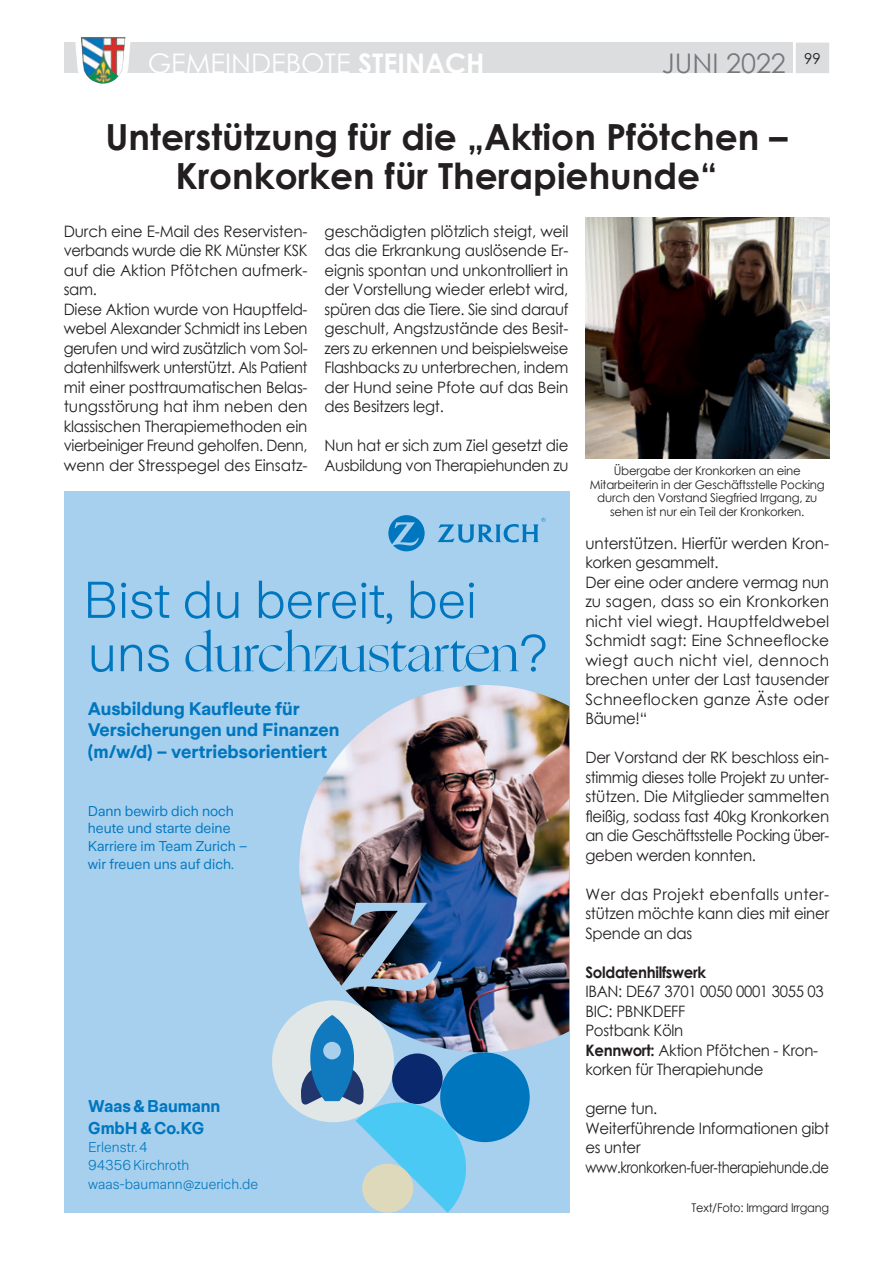
<style>
.page{position:relative;width:893px;height:1263px;background:#fff}
.page>*{position:absolute;margin:0;border:0;box-sizing:border-box;transform-origin:0 0}
.t1{font:51.3px "Ogg";color:#0076be}
.t2{font:300 51.3px "Zurich Sans";color:#0076be}
.t3{font:700 36px/39px "Century Gothic";color:#231f20;text-align:center}
.t4{font:27px "Century Gothic";color:#fff}
.t5{font:27px "Century Gothic";color:#76787b}
.t6{font:700 18px/21.6px "Zurich Sans";color:#0076be}
.t7{font:700 16.95px/21.1px "Zurich Sans";color:#0076be}
.t8{font:15.75px/19.5px "Century Gothic";letter-spacing:-.02em;color:#231f20;text-align:justify;scale:.96 1}
.t9{font:15.75px/19.5px "Century Gothic";color:#231f20}
.t10{font:15.75px/19.5px "Century Gothic";letter-spacing:-.02em;color:#231f20;scale:.95 1}
.t11{font:15.75px/19.5px "Century Gothic";letter-spacing:-.02em;color:#231f20;text-align:justify}
.t12{font:700 15.75px "Century Gothic";letter-spacing:-.02em;color:#231f20;scale:.95 1}
.t13{font:14.1px/17.7px "Zurich Sans";color:#0076be}
.t14{font:300 14.1px/18.5px "Zurich Sans";letter-spacing:.005em;color:#0076be}
.t15{font:12px/13.5px "Century Gothic";letter-spacing:-.02em;color:#231f20;text-align:center}
.t16{font:12px "Century Gothic";letter-spacing:-.02em;color:#231f20;scale:.95 1}
.s1{font-weight:700}
.s2{font-family:"Zurich Sans";font-weight:300}
</style>
<div class="page">
<div style="left:64px;top:491px;width:505px;height:722px;background:#a6d0ee"></div>
<svg style="left:388px;top:515px;width:37px;height:36px"></svg>
<svg style="left:438px;top:518px;width:107px;height:25px"></svg>
<img style="left:299px;top:685px;width:270px;height:367px">
<div style="left:272px;top:1000px;width:122px;height:122px;background:#e0e7e6;border-radius:50%"></div>
<svg style="left:301px;top:1015px;width:171px;height:198px"></svg>
<div style="left:440px;top:1052px;width:90px;height:90px;background:#0076be;border-radius:50%"></div>
<div style="left:362px;top:1163px;width:51px;height:50px;background:#dfd9bb;border-radius:50%"></div>
<div style="left:392px;top:1053px;width:51px;height:51px;background:#09286d;border-radius:50%"></div>
<img style="left:341px;top:903px;width:100px;height:88px">
<img style="left:585px;top:217px;width:244px;height:242px">
<div style="left:64px;top:43px;width:728px;height:30px;background:#dcdddf"></div>
<svg style="left:74px;top:42px;width:57px;height:31px"></svg>
<img style="left:81px;top:37px;width:45px;height:47px">
<div style="left:796px;top:43px;width:33px;height:30px;background:#dcdddf"></div>
<h3 class="t4" style="left:148px;top:45px;width:338px">GEMEINDEBOTE <span class="s1">STEINACH</span></h3>
<h3 class="t5" style="left:662px;top:45px;width:160px">JUNI 2022 <sup>99</sup></h3>
<h2 class="t3" style="left:106px;top:116px;width:683px">Unterstützung für die „Aktion Pfötchen –<br>Kronkorken für Therapiehunde“</h2>
<p class="t8" style="left:64px;top:221px;width:256px;text-align:left">Durch eine E-Mail des Reservisten&shy;verbands wurde die RK Münster KSK auf die Aktion Pfötchen aufmerk&shy;sam.<br>Diese Aktion wurde von Hauptfeld&shy;webel Alexander Schmidt ins Leben gerufen und wird zusätzlich vom Sol&shy;datenhilfswerk unterstützt. Als Patient mit einer posttraumatischen Belas&shy;tungsstörung hat ihm neben den klassischen Therapiemethoden ein vierbeiniger Freund geholfen. Denn, wenn der Stresspegel des Einsatz-</p>
<p class="t8" style="left:325px;top:221px;width:256px">geschädigten plötzlich steigt, weil das die Erkrankung auslösende Er&shy;eignis spontan und unkontrolliert in der Vorstellung wieder erlebt wird, spüren das die Tiere. Sie sind darauf geschult, Angstzustände des Besit&shy;zers zu erkennen und beispielsweise Flashbacks zu unterbrechen, indem der Hund seine Pfote auf das Bein des Besitzers legt.</p>
<p class="t10" style="left:325px;top:435px;width:258px">Nun hat er sich zum Ziel gesetzt die<br>Ausbildung von Therapiehunden zu</p>
<h1 class="t2" style="left:83px;top:572px;width:396px">Bist du bereit, bei</h1>
<h1 class="t1" style="left:88px;top:620px;width:461px"><span class="s2">uns</span> durchzustarten<span class="s2">?</span></h1>
<p class="t6" style="left:88px;top:698px;width:253px">Ausbildung Kaufleute für<br>Versicherungen und Finanzen (m/w/d) – vertriebsorientiert</p>
<p class="t13" style="left:88px;top:802px;width:161px">Dann bewirb dich noch heute und starte deine<br>Karriere im Team Zurich – wir freuen uns auf dich.</p>
<p class="t7" style="left:88px;top:1096px;width:134px">Waas &amp; Baumann<br>GmbH &amp; Co.KG</p>
<p class="t14" style="left:88px;top:1138px;width:171px">Erlenstr. 4<br>94356Kirchroth waas-baumann@zuerich.de</p>
<p class="t15" style="left:590px;top:464px;width:236px">Übergabe der Kronkorken an eine Mitarbeiterin in der Geschäftsstelle Pocking durch den Vorstand Siegfried Irrgang, zu sehen ist nur ein Teil der Kronkorken.</p>
<p class="t9" style="left:585px;top:533px;width:245px">unterstützen. Hierfür werden Kron&shy;korken gesammelt.<br>Der eine oder andere vermag nun zu sagen, dass so ein Kronkorken nicht viel wiegt. Hauptfeldwebel<br>Schmidt sagt: Eine Schneeflocke wiegt auch nicht viel, dennoch brechen unter der Last tausender<br>Schneeflocken ganze Äste oder<br>Bäume!“</p>
<p class="t8" style="left:585px;top:747px;width:256px">Der Vorstand der RK beschloss ein&shy;stimmig dieses tolle Projekt zu unter&shy;stützen. Die Mitglieder sammelten fleißig, sodass fast 40kg Kronkorken an die Geschäftsstelle Pocking über&shy;geben werden konnten.</p>
<p class="t11" style="left:585px;top:884px;width:245px">Wer das Projekt ebenfalls unter&shy;stützen möchte kann dies mit einer Spende an das</p>
<p class="t12" style="left:585px;top:960px;width:129px">Soldatenhilfswerk</p>
<p class="t10" style="left:585px;top:981px;width:253px">IBAN: DE67 3701 0050 0001 3055 03<br>BIC: PBNKDEFF<br>Postbank Köln<br><span class="s1">Kennwort:</span> Aktion Pfötchen - Kron&shy;korken für Therapiehunde</p>
<p class="t10" style="left:585px;top:1098px;width:258px">gerne tun.<br>Weiterführende Informationen gibt es unter www.kronkorken-fuer-therapiehunde.de</p>
<p class="t16" style="left:692px;top:1199px;width:146px">Text/Foto: Irmgard Irrgang</p>
</div>
